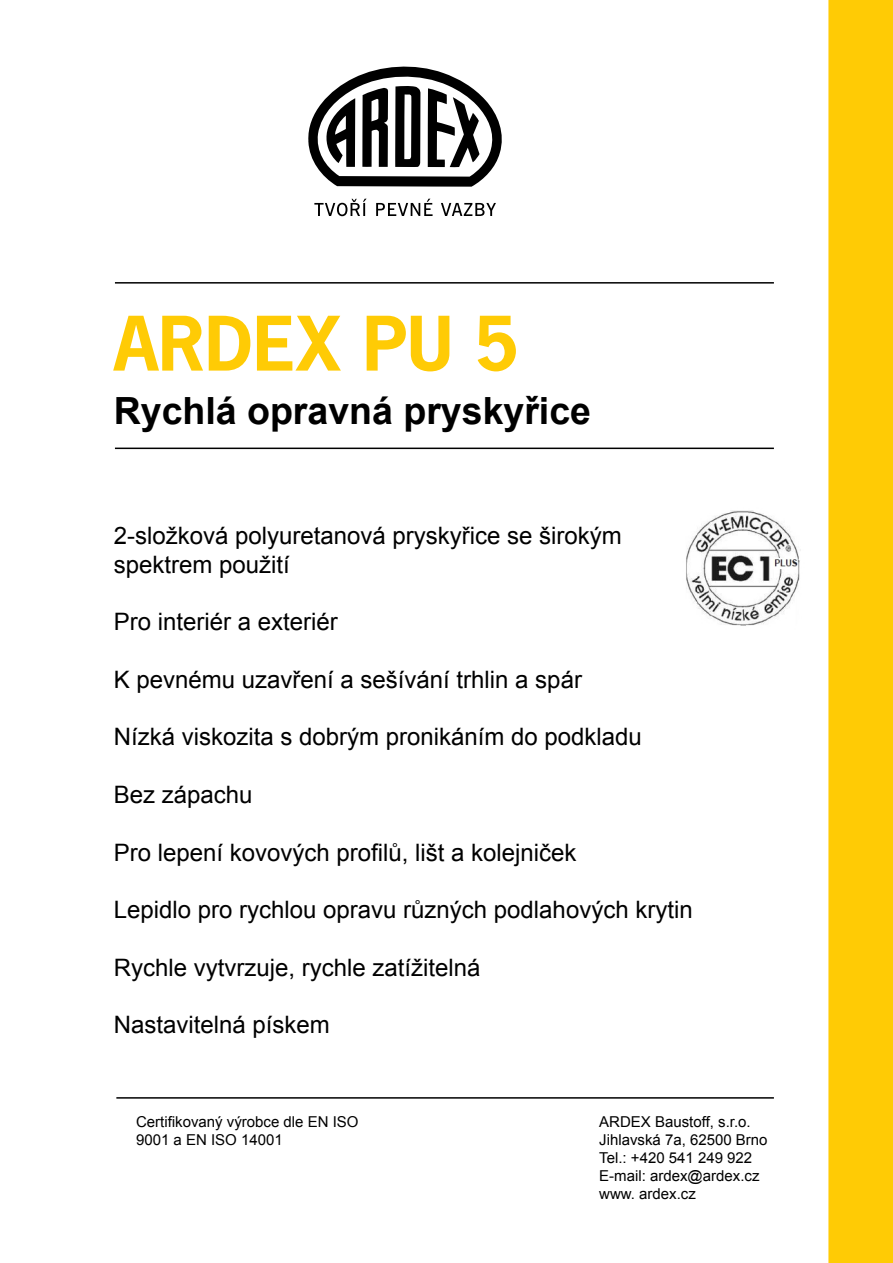
<style>
.page{position:relative;width:893px;height:1263px;background:#fff}
.page>*{position:absolute;margin:0;border:0;box-sizing:border-box;transform-origin:0 0}
.t1{font:700 70.5px "News Gothic Std";color:#ffcb05}
.t2{font:700 37.5px "Arial";color:#000}
.t3{font:24px/28.8px "Arial";color:#000}
.t4{font:15px/18px "Arial";color:#000}
</style>
<div class="page">
<div style="left:829px;top:0;width:64px;height:1263px;background:#ffcb05"></div>
<div style="left:828px;top:0;width:65px;height:1263px;border:2px solid #ffcb05"></div>
<svg style="left:308px;top:67px;width:194px;height:120px"></svg>
<svg style="left:376px;top:199px;width:57px;height:17px"></svg>
<svg style="left:441px;top:203px;width:55px;height:13px"></svg>
<svg style="left:314px;top:199px;width:53px;height:17px"></svg>
<hr style="left:115px;top:282px;width:659px;height:2px;background:#000">
<hr style="left:115px;top:448px;width:659px;height:1px;background:#000">
<hr style="left:116px;top:1097px;width:658px;height:2px;background:#000">
<img style="left:686px;top:510px;width:115px;height:116px">
<h1 class="t1" style="left:114px;top:297px;width:406px">ARDEX PU 5</h1>
<h2 class="t2" style="left:114px;top:386px;width:479px">Rychlá opravná pryskyřice</h2>
<p class="t3" style="left:114px;top:521px;width:510px">2-složková polyuretanová pryskyřice se širokým spektrem použití</p>
<p class="t3" style="left:114px;top:607px;width:226px">Pro interiér a exteriér</p>
<p class="t3" style="left:114px;top:665px;width:470px">K pevnému uzavření a sešívání trhlin a spár</p>
<p class="t3" style="left:114px;top:723px;width:530px">Nízká viskozita s dobrým pronikáním do podkladu</p>
<p class="t3" style="left:114px;top:780px;width:140px">Bez zápachu</p>
<p class="t3" style="left:114px;top:838px;width:464px">Pro lepení kovových profilů, lišt a kolejniček</p>
<p class="t3" style="left:114px;top:895px;width:580px">Lepidlo pro rychlou opravu různých podlahových krytin</p>
<p class="t3" style="left:114px;top:953px;width:368px">Rychle vytvrzuje, rychle zatížitelná</p>
<p class="t3" style="left:114px;top:1011px;width:218px">Nastavitelná pískem</p>
<p class="t4" style="left:136px;top:1112px;width:224px">Certifikovaný výrobce dle EN ISO<br>9001 a EN ISO 14001</p>
<p class="t4" style="left:599px;top:1112px;width:170px">ARDEX Baustoff, s.r.o.<br>Jihlavská 7a, 62500 Brno<br>Tel.: +420 541 249 922<br>E-mail: ardex@ardex.cz www. ardex.cz</p>
</div>
